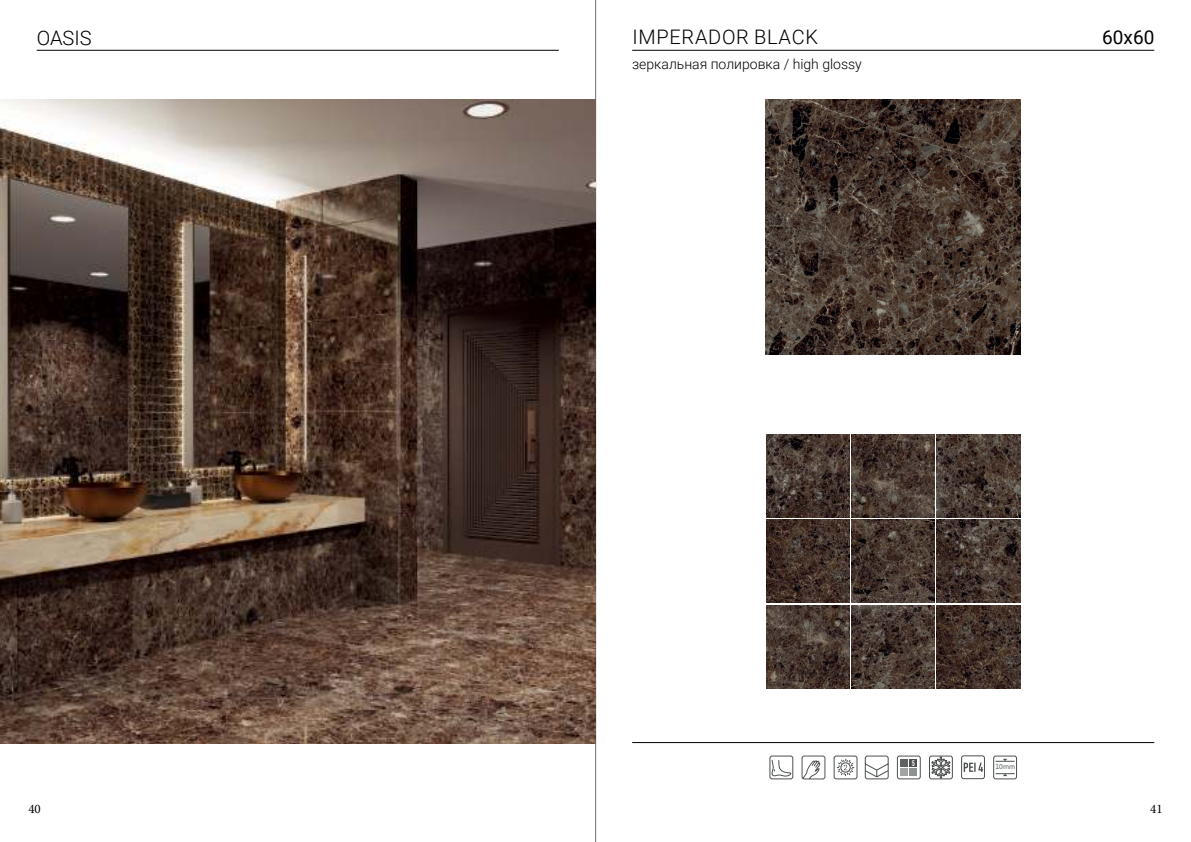
<style>
.page{position:relative;width:1191px;height:842px;background:#fff}
.page>*{position:absolute;margin:0;border:0;box-sizing:border-box;transform-origin:0 0}
.t1{font:300 20px "Roboto";letter-spacing:.035em;color:#000}
.t2{font:19px "Roboto";color:#000}
.t3{font:300 14px "Roboto";color:#000}
.t4{font:13px "Minion Pro";color:#000}
.t5{font:500 8px "PF Din Text Comp Pro";color:#fff}
.t6{font:7px "Microsoft New Tai Lue";color:#4c4f50}
</style>
<div class="page">
<hr style="left:37px;top:50px;width:522px;height:1px;background:#000">
<hr style="left:632px;top:50px;width:522px;height:1px;background:#000">
<hr style="left:632px;top:742px;width:522px;height:1px;background:#000">
<svg style="left:833px;top:755px;width:24px;height:24px"></svg>
<svg style="left:769px;top:755px;width:24px;height:24px"></svg>
<svg style="left:864px;top:755px;width:25px;height:24px"></svg>
<div style="left:909px;top:768px;width:8px;height:8px;background:#8e9192"></div>
<div style="left:900px;top:768px;width:8px;height:8px;background:#a2a4a4"></div>
<div style="left:897px;top:756px;width:23px;height:23px;border:1px solid #4c4f50;border-radius:2px"></div>
<div style="left:909px;top:759px;width:8px;height:8px;background:#4c4f50"></div>
<div style="left:900px;top:759px;width:8px;height:8px;background:#5e6263"></div>
<svg style="left:929px;top:755px;width:24px;height:24px"></svg>
<div style="left:961px;top:756px;width:23px;height:23px;border:1px solid #4c4f50;border-radius:2px"></div>
<svg style="left:963px;top:763px;width:20px;height:9px"></svg>
<svg style="left:801px;top:755px;width:24px;height:25px"></svg>
<hr style="left:595px;top:0;width:1px;height:842px;background:#6d6e70">
<div style="left:993px;top:756px;width:23px;height:23px;border:1px solid #4c4f50;border-radius:2px"></div>
<svg style="left:995px;top:759px;width:19px;height:3px"></svg>
<svg style="left:995px;top:773px;width:19px;height:3px"></svg>
<img style="left:0;top:99px;width:595px;height:645px">
<img style="left:765px;top:99px;width:255px;height:255px">
<svg style="left:767px;top:435px;width:252px;height:252px"></svg>
<img style="left:766px;top:434px;width:83px;height:84px">
<img style="left:766px;top:520px;width:83px;height:83px">
<img style="left:766px;top:605px;width:83px;height:83px">
<img style="left:851px;top:434px;width:83px;height:83px">
<img style="left:851px;top:520px;width:83px;height:83px">
<img style="left:851px;top:605px;width:83px;height:83px">
<img style="left:937px;top:434px;width:83px;height:83px">
<img style="left:937px;top:520px;width:83px;height:83px">
<img style="left:937px;top:605px;width:83px;height:83px">
<h1 class="t1" style="left:37px;top:29px;width:56px">OASIS</h1>
<h2 class="t2" style="left:1102px;top:24px;width:54px">60х60</h2>
<p class="t3" style="left:632px;top:54px;width:231px">ЗЕРКАЛЬНАЯ ПОЛИРОВКА / HIGH GLOSSY</p>
<h1 class="t1" style="left:632px;top:28px;width:187px">IMPERADOR BLACK</h1>
<p class="t5" style="left:911px;top:758px;width:5px">5</p>
<p class="t6" style="left:995px;top:763px;width:21px">10mm</p>
<p class="t4" style="left:28px;top:801px;width:14px">40</p>
<p class="t4" style="left:1150px;top:801px;width:14px">41</p>
</div>
